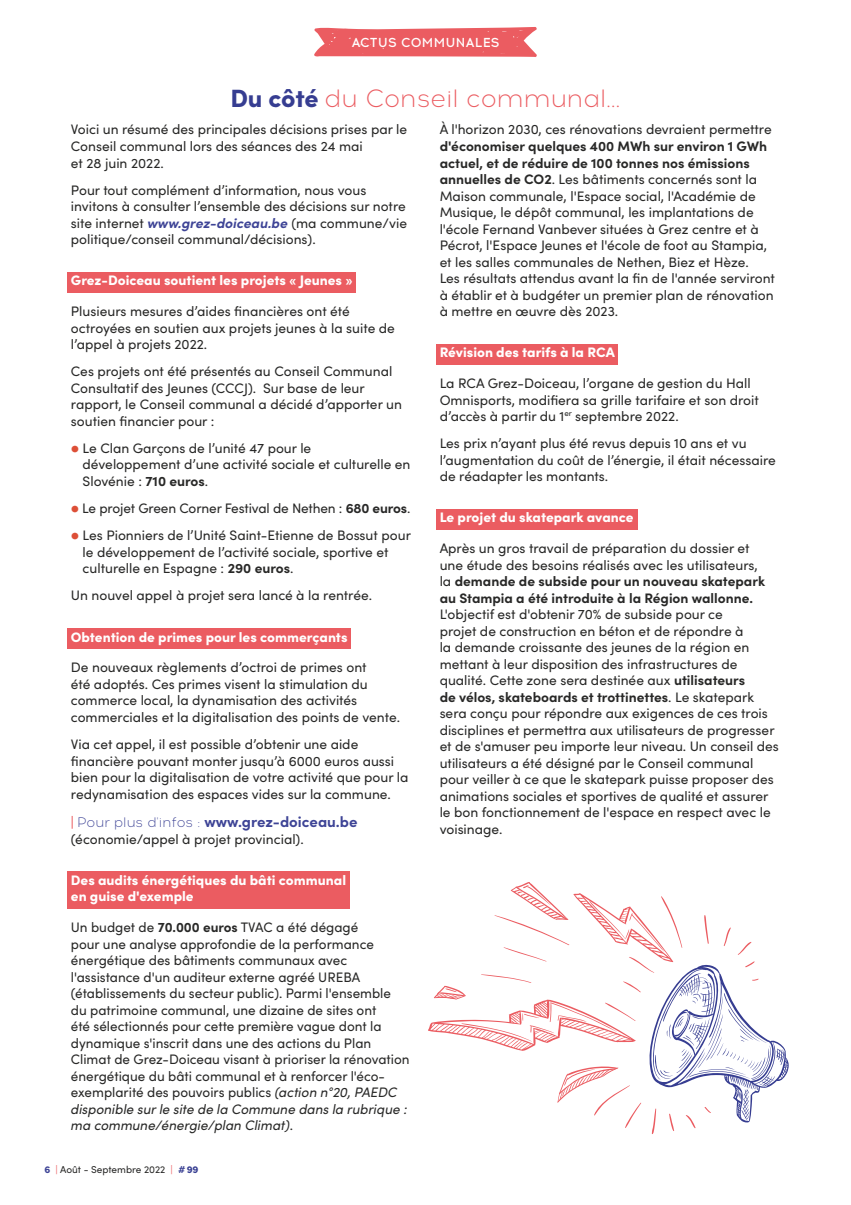
<style>
.page{position:relative;width:851px;height:1205px;background:#fff}
.page>*{position:absolute;margin:0;border:0;box-sizing:border-box;transform-origin:0 0}
.t1{font:300 25px "Acrom";color:#eb5c61}
.t2{font:700 15px "Sofia Pro";color:#3e4496}
.t3{font:13.75px/16.5px "Sofia Pro";color:#282827}
.t4{font:900 13.75px/16.5px "Sofia Pro";color:#fff}
.t5{font:500 13px "Acrom";letter-spacing:.01em;color:#fff}
.t6{font:10px "Sofia Pro";color:#282827}
.s1{font-family:"Sofia Pro";font-weight:900;color:#363d91}
.s2{font-weight:700;font-style:italic;color:#3e4496}
.s3{font-size:11.25px;color:#dd4f37}
.s4{font-weight:700}
.s5{font-weight:900;font-size:13.75px;color:#ec6669}
.s6{font-family:"Acrom";font-weight:300;font-size:13.75px}
.s7{font-style:italic}
.s8{font-weight:900;color:#3e4496}
.s9{color:#ec6669}
.s10{font-weight:900;color:#363d91}
</style>
<div class="page">
<div style="left:67px;top:272px;width:289px;height:21px;background:#eb5c61"></div>
<div style="left:67px;top:628px;width:284px;height:21px;background:#eb5c61"></div>
<div style="left:67px;top:871px;width:282px;height:38px;background:#eb5c61"></div>
<div style="left:436px;top:344px;width:182px;height:21px;background:#eb5c61"></div>
<div style="left:436px;top:509px;width:201px;height:21px;background:#eb5c61"></div>
<svg style="left:314px;top:27px;width:223px;height:30px;background:#ed6e72"></svg>
<svg style="left:428px;top:882px;width:360px;height:252px"></svg>
<p class="t5" style="left:351px;top:34px;width:150px">ACTUS COMMUNALES</p>
<h1 class="t1" style="left:230px;top:84px;width:392px"><span class="s1">Du côté</span> du Conseil communal…</h1>
<p class="t3" style="left:71px;top:121px;width:337px">Voici un résumé des principales décisions prises par le<br>Conseil communal lors des séances des 24 mai<br>et 28 juin 2022.</p>
<p class="t3" style="left:71px;top:181px;width:337px">Pour tout complément d’information, nous vous invitons à consulter l’ensemble des décisions sur notre site internet <span class="s2">www.grez-doiceau.be</span> (ma commune/vie politique/conseil communal/décisions).</p>
<p class="t4" style="left:71px;top:271px;width:283px">Grez-Doiceau soutient les projets « Jeunes »</p>
<p class="t3" style="left:71px;top:302px;width:325px">Plusieurs mesures d’aides financières ont été octroyées en soutien aux projets jeunes à la suite de l’appel à projets 2022.</p>
<p class="t3" style="left:71px;top:362px;width:332px">Ces projets ont été présentés au Conseil Communal Consultatif des Jeunes (CCCJ). Sur base de leur rapport, le Conseil communal a décidé d’apporter un soutien financier pour :</p>
<p class="t3" style="left:83px;top:439px;width:329px;text-indent:-12px"><span class="s3">⬤</span> Le Clan Garçons de l’unité 47 pour le développement d’une activité sociale et culturelle en<br>Slovénie : <span class="s4">710 euros</span>.</p>
<p class="t3" style="left:71px;top:494px;width:341px;line-height:27.1px"><span class="s3">⬤</span> Le projet Green Corner Festival de Nethen : <span class="s4">680 euros</span>. <span class="s3">⬤</span> Les Pionniers de l’Unité Saint-Etienne de Bossut pour</p>
<p class="t3" style="left:83px;top:543px;width:307px">le développement de l’activité sociale, sportive et culturelle en Espagne : <span class="s4">290 euros</span>.</p>
<p class="t3" style="left:71px;top:586px;width:303px">Un nouvel appel à projet sera lancé à la rentrée.</p>
<p class="t4" style="left:71px;top:627px;width:278px">Obtention de primes pour les commerçants</p>
<p class="t3" style="left:71px;top:658px;width:330px">De nouveaux règlements d’octroi de primes ont<br>été adoptés. Ces primes visent la stimulation du commerce local, la dynamisation des activités commerciales et la digitalisation des points de vente.</p>
<p class="t3" style="left:71px;top:735px;width:339px">Via cet appel, il est possible d’obtenir une aide financière pouvant monter jusqu’à 6000 euros aussi bien pour la digitalisation de votre activité que pour la redynamisation des espaces vides sur la commune.</p>
<p class="t2" style="left:71px;top:810px;width:288px"><span class="s5">|</span> <span class="s6">Pour plus d'infos :</span> www.grez-doiceau.be</p>
<p class="t3" style="left:71px;top:830px;width:234px">(économie/appel à projet provincial).</p>
<p class="t4" style="left:71px;top:870px;width:277px">Des audits énergétiques du bâti communal en guise d'exemple</p>
<p class="t3" style="left:71px;top:918px;width:340px">Un budget de <span class="s4">70.000 euros</span> TVAC a été dégagé<br>pour une analyse approfondie de la performance énergétique des bâtiments communaux avec l'assistance d'un auditeur externe agréé UREBA (établissements du secteur public). Parmi l'ensemble du patrimoine communal, une dizaine de sites ont<br>été sélectionnés pour cette première vague dont la dynamique s'inscrit dans une des actions du Plan Climat de Grez-Doiceau visant à prioriser la rénovation énergétique du bâti communal et à renforcer l'éco&shy;exemplarité des pouvoirs publics <span class="s7">(action n°20, PAEDC disponible sur le site de la Commune dans la rubrique : ma commune/énergie/plan Climat)</span>.</p>
<p class="t3" style="left:439px;top:121px;width:333px">À l'horizon 2030, ces rénovations devraient permettre</p>
<p class="t3" style="left:439px;top:137px;width:337px"><span class="s4">d'économiser quelques 400 MWh sur environ 1 GWh actuel, et de réduire de 100 tonnes nos émissions annuelles de CO2</span>. Les bâtiments concernés sont la Maison communale, l'Espace social, l'Académie de Musique, le dépôt communal, les implantations de l'école Fernand Vanbever situées à Grez centre et à Pécrot, l'Espace Jeunes et l'école de foot au Stampia, et les salles communales de Nethen, Biez et Hèze.<br>Les résultats attendus avant la fin de l'année serviront à établir et à budgéter un premier plan de rénovation à mettre en œuvre dès 2023.</p>
<p class="t4" style="left:439px;top:343px;width:177px">Révision des tarifs à la RCA</p>
<p class="t3" style="left:439px;top:374px;width:321px">La RCA Grez-Doiceau, l’organe de gestion du Hall<br>Omnisports, modifiera sa grille tarifaire et son droit d’accès à partir du 1<sup>er</sup> septembre 2022.</p>
<p class="t3" style="left:439px;top:434px;width:337px">Les prix n’ayant plus été revus depuis 10 ans et vu l’augmentation du coût de l’énergie, il était nécessaire de réadapter les montants.</p>
<p class="t4" style="left:439px;top:508px;width:195px">Le projet du skatepark avance</p>
<p class="t3" style="left:439px;top:539px;width:327px">Après un gros travail de préparation du dossier et une étude des besoins réalisés avec les utilisateurs, la <span class="s4">demande de subside pour un nouveau skatepark au Stampia a été introduite à la Région wallonne.</span></p>
<p class="t3" style="left:439px;top:605px;width:340px">L'objectif est d'obtenir 70% de subside pour ce<br>projet de construction en béton et de répondre à<br>la demande croissante des jeunes de la région en mettant à leur disposition des infrastructures de qualité. Cette zone sera destinée aux <span class="s4">utilisateurs<br>de vélos, skateboards et trottinettes</span>. Le skatepark sera conçu pour répondre aux exigences de ces trois disciplines et permettra aux utilisateurs de progresser et de s'amuser peu importe leur niveau. Un conseil des utilisateurs a été désigné par le Conseil communal pour veiller à ce que le skatepark puisse proposer des animations sociales et sportives de qualité et assurer le bon fonctionnement de l'espace en respect avec le voisinage.</p>
<p class="t6" style="left:44px;top:1162px;width:156px"><span class="s8">6</span> <span class="s9">|</span> Août - Septembre 2022 <span class="s9">|</span> <span class="s10">#99</span></p>
</div>
